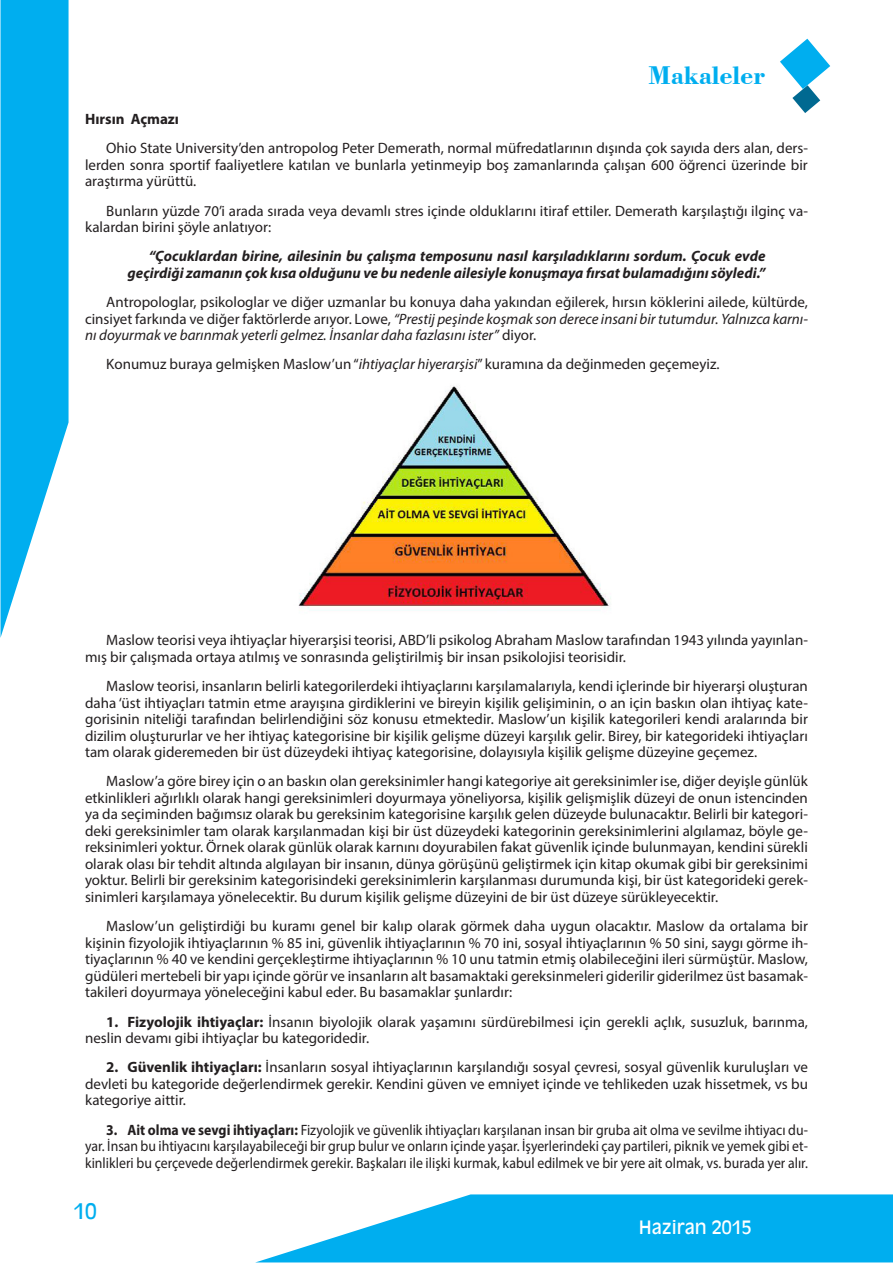
<style>
.page{position:relative;width:893px;height:1263px;background:#fff}
.page>*{position:absolute;margin:0;border:0;box-sizing:border-box;transform-origin:0 0}
.t1{font:700 27px "Bodoni BT";color:#00aeef}
.t2{font:21px "Antique Olive";color:#00aeef}
.t3{font:18px "Antique Olive";color:#fff}
.t4{font:15px/16.5px "Myriad Pro";color:#231f20;text-align:justify}
.t5{font:15px/16.5px "Myriad Pro";color:#231f20;text-align:justify;scale:.92 1}
.t6{font:italic 700 15px/16.5px "Myriad Pro";color:#231f20;text-align:right}
.t7{font:700 15px "Myriad Pro";color:#231f20}
.s1{font-style:italic}
.s2{font-weight:700}
</style>
<div class="page">
<svg style="left:1px;top:0;width:68px;height:636px"></svg>
<svg style="left:257px;top:1194px;width:636px;height:68px"></svg>
<svg style="left:780px;top:39px;width:50px;height:74px"></svg>
<img style="left:298px;top:386px;width:313px;height:225px">
<h1 class="t1" style="left:649px;top:59px;width:118px">Makaleler</h1>
<p class="t7" style="left:85px;top:109px;width:96px">Hırsın Açmazı</p>
<p class="t4" style="left:85px;top:140px;width:724px;text-indent:21px">Ohio State University’den antropolog Peter Demerath, normal müfredatlarının dışında çok sayıda ders alan, ders&shy;lerden sonra sportif faaliyetlere katılan ve bunlarla yetinmeyip boş zamanlarında çalışan 600 öğrenci üzerinde bir araştırma yürüttü.</p>
<p class="t4" style="left:85px;top:202px;width:724px;text-indent:21px">Bunların yüzde 70’i arada sırada veya devamlı stres içinde olduklarını itiraf ettiler. Demerath karşılaştığı ilginç va&shy;kalardan birini şöyle anlatıyor:</p>
<p class="t6" style="left:128px;top:248px;width:639px">“Çocuklardan birine, ailesinin bu çalışma temposunu nasıl karşıladıklarını sordum. Çocuk evde geçirdiği zamanın çok kısa olduğunu ve bu nedenle ailesiyle konuşmaya fırsat bulamadığını söyledi.”</p>
<p class="t4" style="left:85px;top:294px;width:724px;text-indent:21px">Antropologlar, psikologlar ve diğer uzmanlar bu konuya daha yakından eğilerek, hırsın köklerini ailede, kültürde, cinsiyet farkında ve diğer faktörlerde arıyor. Lowe, <span class="s1">“Prestij peşinde koşmak son derece insani bir tutumdur. Yalnızca karnı&shy;nı doyurmak ve barınmak yeterli gelmez. İnsanlar daha fazlasını ister”</span> diyor.</p>
<p class="t4" style="left:106px;top:356px;width:615px">Konumuz buraya gelmişken Maslow’un “<span class="s1">ihtiyaçlar hiyerarşisi</span>” kuramına da değinmeden geçemeyiz.</p>
<p class="t4" style="left:85px;top:632px;width:724px;text-indent:21px">Maslow teorisi veya ihtiyaçlar hiyerarşisi teorisi, ABD’li psikolog Abraham Maslow tarafından 1943 yılında yayınlan&shy;mış bir çalışmada ortaya atılmış ve sonrasında geliştirilmiş bir insan psikolojisi teorisidir.</p>
<p class="t4" style="left:85px;top:678px;width:724px;text-indent:21px">Maslow teorisi, insanların belirli kategorilerdeki ihtiyaçlarını karşılamalarıyla, kendi içlerinde bir hiyerarşi oluşturan daha ‘üst ihtiyaçları tatmin etme arayışına girdiklerini ve bireyin kişilik gelişiminin, o an için baskın olan ihtiyaç kate&shy;gorisinin niteliği tarafından belirlendiğini söz konusu etmektedir. Maslow’un kişilik kategorileri kendi aralarında bir dizilim oluştururlar ve her ihtiyaç kategorisine bir kişilik gelişme düzeyi karşılık gelir. Birey, bir kategorideki ihtiyaçları tam olarak gideremeden bir üst düzeydeki ihtiyaç kategorisine, dolayısıyla kişilik gelişme düzeyine geçemez.</p>
<p class="t4" style="left:85px;top:773px;width:724px;text-indent:21px">Maslow’a göre birey için o an baskın olan gereksinimler hangi kategoriye ait gereksinimler ise, diğer deyişle günlük etkinlikleri ağırlıklı olarak hangi gereksinimleri doyurmaya yöneliyorsa, kişilik gelişmişlik düzeyi de onun istencinden ya da seçiminden bağımsız olarak bu gereksinim kategorisine karşılık gelen düzeyde bulunacaktır. Belirli bir kategori&shy;deki gereksinimler tam olarak karşılanmadan kişi bir üst düzeydeki kategorinin gereksinimlerini algılamaz, böyle ge&shy;reksinimleri yoktur. Örnek olarak günlük olarak karnını doyurabilen fakat güvenlik içinde bulunmayan, kendini sürekli olarak olası bir tehdit altında algılayan bir insanın, dünya görüşünü geliştirmek için kitap okumak gibi bir gereksinimi yoktur. Belirli bir gereksinim kategorisindeki gereksinimlerin karşılanması durumunda kişi, bir üst kategorideki gerek&shy;sinimleri karşılamaya yönelecektir. Bu durum kişilik gelişme düzeyini de bir üst düzeye sürükleyecektir.</p>
<p class="t4" style="left:85px;top:918px;width:724px;text-indent:21px">Maslow’un geliştirdiği bu kuramı genel bir kalıp olarak görmek daha uygun olacaktır. Maslow da ortalama bir kişinin fizyolojik ihtiyaçlarının % 85 ini, güvenlik ihtiyaçlarının % 70 ini, sosyal ihtiyaçlarının % 50 sini, saygı görme ih&shy;tiyaçlarının % 40 ve kendini gerçekleştirme ihtiyaçlarının % 10 unu tatmin etmiş olabileceğini ileri sürmüştür. Maslow, güdüleri mertebeli bir yapı içinde görür ve insanların alt basamaktaki gereksinmeleri giderilir giderilmez üst basamak&shy;takileri doyurmaya yöneleceğini kabul eder. Bu basamaklar şunlardır:</p>
<p class="t4" style="left:85px;top:1013px;width:724px;text-indent:21px"><span class="s2">1. Fizyolojik ihtiyaçlar:</span> İnsanın biyolojik olarak yaşamını sürdürebilmesi için gerekli açlık, susuzluk, barınma, neslin devamı gibi ihtiyaçlar bu kategoridedir.</p>
<p class="t4" style="left:85px;top:1059px;width:724px;text-indent:21px"><span class="s2">2. Güvenlik ihtiyaçları:</span> İnsanların sosyal ihtiyaçlarının karşılandığı sosyal çevresi, sosyal güvenlik kuruluşları ve devleti bu kategoride değerlendirmek gerekir. Kendini güven ve emniyet içinde ve tehlikeden uzak hissetmek, vs bu kategoriye aittir.</p>
<p class="t5" style="left:85px;top:1121px;width:787px;text-indent:21px"><span class="s2">3. Ait olma ve sevgi ihtiyaçları:</span> Fizyolojik ve güvenlik ihtiyaçları karşılanan insan bir gruba ait olma ve sevilme ihtiyacı du&shy;yar. İnsan bu ihtiyacını karşılayabileceği bir grup bulur ve onların içinde yaşar. İşyerlerindeki çay partileri, piknik ve yemek gibi et&shy;kinlikleri bu çerçevede değerlendirmek gerekir. Başkaları ile ilişki kurmak, kabul edilmek ve bir yere ait olmak, vs. burada yer alır.</p>
<p class="t2" style="left:73px;top:1198px;width:25px">10</p>
<p class="t3" style="left:639px;top:1217px;width:115px">HAZIRAN 2015</p>
</div>
